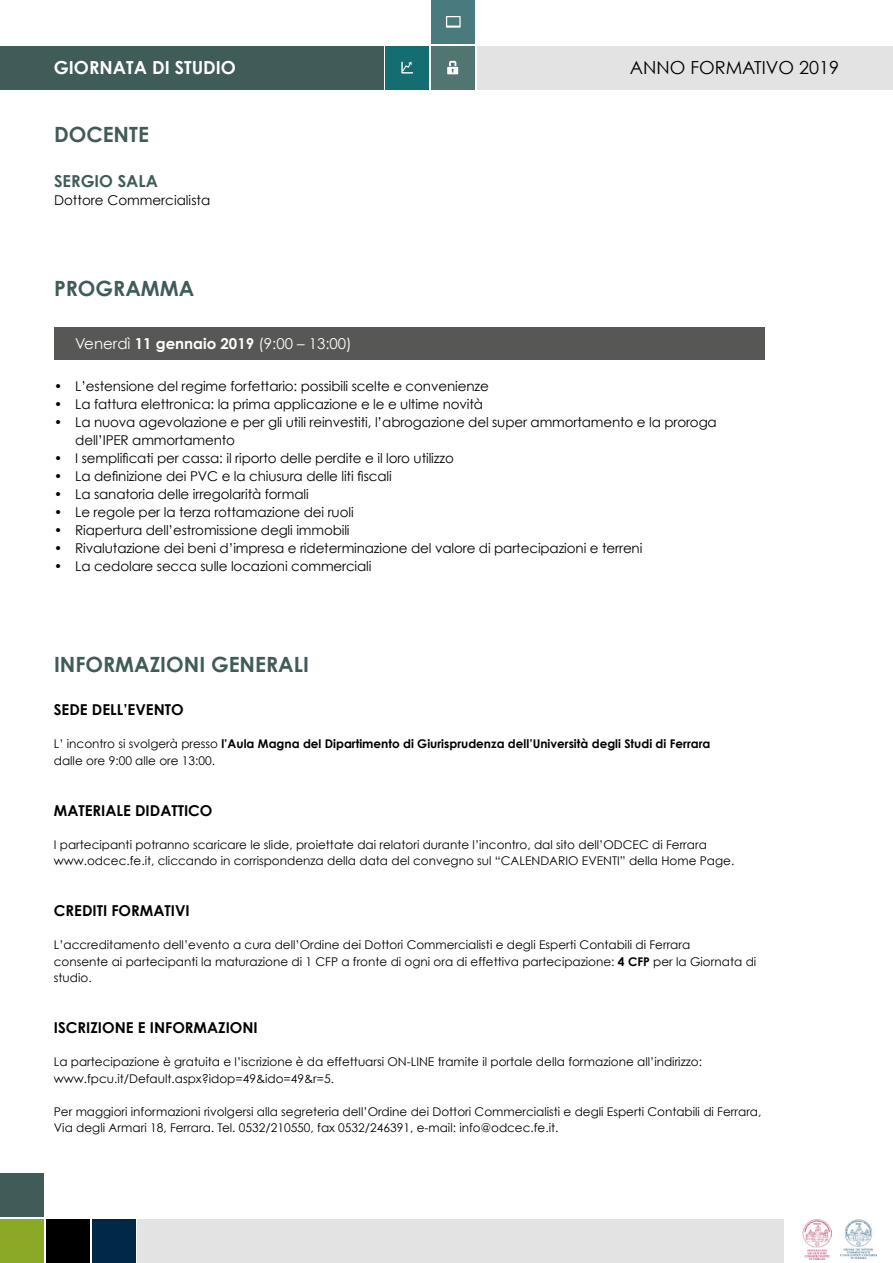
<style>
.page{position:relative;width:893px;height:1263px;background:#fff}
.page>*{position:absolute;margin:0;border:0;box-sizing:border-box;transform-origin:0 0}
.t1{font:700 21px "Century Gothic";color:#3f5c59}
.t2{font:18px "Century Gothic";color:#000}
.t3{font:700 18px "Century Gothic";color:#fff}
.t4{font:700 16.5px "Century Gothic";color:#3f5c59}
.t5{font:700 15px "Century Gothic";color:#000}
.t6{font:15px "Century Gothic";color:#fff}
.t7{font:13.5px/18px "Century Gothic";letter-spacing:-.01em;color:#000}
.t8{font:12px/16.5px "Century Gothic";color:#000}
.t9{font:700 12px/16.5px "Century Gothic";color:#000}
.s1{font-weight:700}
.s2{font-weight:400}
</style>
<div class="page">
<div style="left:0;top:46px;width:384px;height:43px;background:#3f5c59"></div>
<div style="left:477px;top:46px;width:416px;height:43px;background:#e3e3e3"></div>
<div style="left:431px;top:46px;width:44px;height:43px;background:#517672"></div>
<div style="left:431px;top:0;width:44px;height:44px;background:#487a7e"></div>
<div style="left:385px;top:46px;width:44px;height:43px;background:#146d71"></div>
<svg style="left:447px;top:61px;width:11px;height:13px"></svg>
<svg style="left:446px;top:16px;width:15px;height:12px"></svg>
<svg style="left:401px;top:62px;width:12px;height:12px"></svg>
<div style="left:0;top:1219px;width:44px;height:44px;background:#8aa927"></div>
<div style="left:0;top:1173px;width:44px;height:44px;background:#3f5c59"></div>
<div style="left:92px;top:1219px;width:44px;height:44px;background:#002847"></div>
<div style="left:138px;top:1219px;width:646px;height:44px;background:#e3e3e3"></div>
<div style="left:46px;top:1219px;width:44px;height:44px;background:#000"></div>
<img style="left:841px;top:1219px;width:35px;height:39px">
<img style="left:803px;top:1219px;width:28px;height:40px">
<div style="left:54px;top:328px;width:711px;height:32px;background:#575756"></div>
<h2 class="t3" style="left:54px;top:56px;width:184px">GIORNATA DI STUDIO</h2>
<h2 class="t2" style="left:630px;top:57px;width:211px">ANNO FORMATIVO 2019</h2>
<h1 class="t1" style="left:54px;top:122px;width:96px">DOCENTE</h1>
<h3 class="t4" style="left:54px;top:170px;width:105px">SERGIO SALA</h3>
<p class="t7" style="left:54px;top:191px;width:158px">Dottore Commercialista</p>
<h1 class="t1" style="left:54px;top:275px;width:142px">PROGRAMMA</h1>
<p class="t6" style="left:75px;top:335px;width:278px">Venerdì <span class="s1">11 gennaio 2019</span> (9:00 – 13:00)</p>
<p class="t7" style="left:54px;top:377px;width:436px">• L’estensione del regime forfettario: possibili scelte e convenienze</p>
<p class="t7" style="left:54px;top:395px;width:431px">• La fattura elettronica: la prima applicazione e le e ultime novità</p>
<p class="t7" style="left:75px;top:413px;width:643px;text-indent:-21px">• La nuova agevolazione e per gli utili reinvestiti, l’abrogazione del super ammortamento e la proroga dell’IPER ammortamento</p>
<p class="t7" style="left:54px;top:449px;width:401px">• I semplificati per cassa: il riporto delle perdite e il loro utilizzo</p>
<p class="t7" style="left:54px;top:467px;width:339px">• La definizione dei PVC e la chiusura delle liti fiscali</p>
<p class="t7" style="left:54px;top:485px;width:256px">• La sanatoria delle irregolarità formali</p>
<p class="t7" style="left:54px;top:503px;width:301px">• Le regole per la terza rottamazione dei ruoli</p>
<p class="t7" style="left:54px;top:521px;width:297px">• Riapertura dell’estromissione degli immobili</p>
<p class="t7" style="left:54px;top:539px;width:590px">• Rivalutazione dei beni d’impresa e rideterminazione del valore di partecipazioni e terreni</p>
<p class="t7" style="left:54px;top:557px;width:319px">• La cedolare secca sulle locazioni commerciali</p>
<h1 class="t1" style="left:54px;top:651px;width:256px">INFORMAZIONI GENERALI</h1>
<p class="t5" style="left:54px;top:700px;width:131px">SEDE DELL’EVENTO</p>
<p class="t9" style="left:54px;top:735px;width:658px"><span class="s2">L’ incontro si svolgerà presso</span> l’Aula Magna del Dipartimento di Giurisprudenza dell’Università degli Studi di Ferrara <span class="s2">dalle ore 9:00 alle ore 13:00.</span></p>
<p class="t5" style="left:54px;top:801px;width:160px">MATERIALE DIDATTICO</p>
<p class="t8" style="left:54px;top:836px;width:682px">I partecipanti potranno scaricare le slide, proiettate dai relatori durante l’incontro, dal sito dell’ODCEC di Ferrara www.odcec.fe.it, cliccando in corrispondenza della data del convegno sul “CALENDARIO EVENTI” della Home Page.</p>
<p class="t5" style="left:54px;top:901px;width:137px">CREDITI FORMATIVI</p>
<p class="t8" style="left:54px;top:936px;width:704px">L’accreditamento dell’evento a cura dell’Ordine dei Dottori Commercialisti e degli Esperti Contabili di Ferrara<br>consente ai partecipanti la maturazione di 1 CFP a fronte di ogni ora di effettiva partecipazione: <span class="s1">4 CFP</span> per la Giornata di studio.</p>
<p class="t5" style="left:54px;top:1018px;width:206px">ISCRIZIONE E INFORMAZIONI</p>
<p class="t8" style="left:54px;top:1053px;width:650px">La partecipazione è gratuita e l’iscrizione è da effettuarsi ON-LINE tramite il portale della formazione all’indirizzo: www.fpcu.it/Default.aspx?idop=49&amp;ido=49&amp;r=5.</p>
<p class="t8" style="left:54px;top:1103px;width:709px">Per maggiori informazioni rivolgersi alla segreteria dell’Ordine dei Dottori Commercialisti e degli Esperti Contabili di Ferrara,<br>Via degli Armari 18, Ferrara. Tel. 0532/210550, fax 0532/246391, e-mail: info@odcec.fe.it.</p>
</div>
